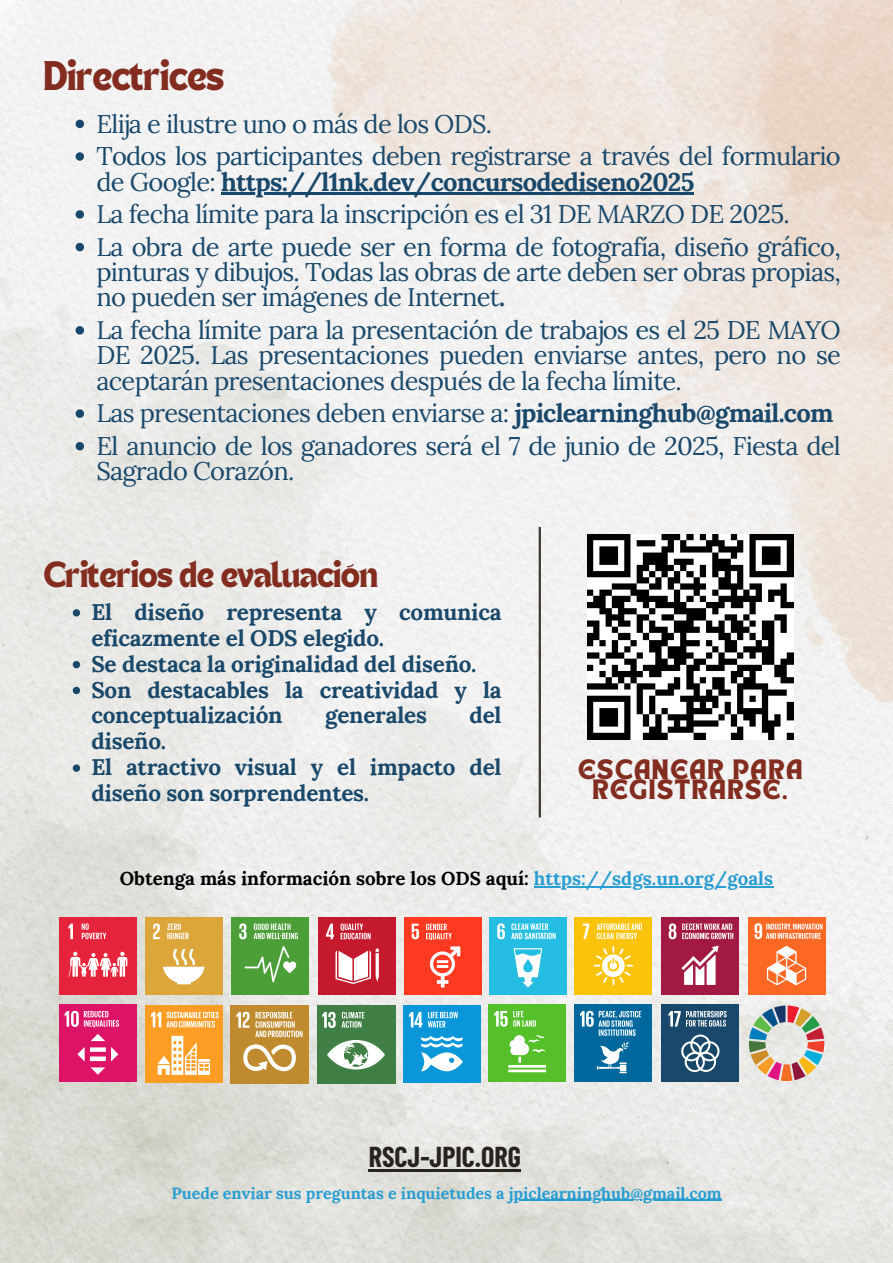
<style>
.page{position:relative;width:893px;height:1263px;background:#fff}
.page>*{position:absolute;margin:0;border:0;box-sizing:border-box;transform-origin:0 0}
.t1{font:30px "TANHEADLINE";letter-spacing:-.03em;color:#822d1f}
.t2{font:700 28.12px "Barlow Condensed";color:#28231c}
.t3{font:26.25px "TANHEADLINE";letter-spacing:-.03em;color:#822d1f}
.t4{font:25.5px/25.3px "Lora";letter-spacing:-.03em;color:#19486a}
.t5{font:700 22.5px/25.9px "Lora";letter-spacing:-.01em;color:#19486a}
.t6{font:20.25px/20.2px "TANHEADLINE";letter-spacing:.08em;color:#822d1f;text-align:center}
.t7{font:700 18.75px "Lora";color:#000}
.t8{font:700 16.05px "Lora";color:#289dd2}
.s1{font-weight:700}
.s2{color:#289dd2}
</style>
<div class="page">
<img style="left:0;top:0;width:893px;height:1263px">
<hr style="left:539px;top:527px;width:2px;height:290px;background:#3e3831">
<div style="left:60px;top:917px;width:77px;height:77px;background:#e5243b"></div>
<svg style="left:68px;top:923px;width:59px;height:54px"></svg>
<div style="left:145px;top:917px;width:77px;height:77px;background:#dda63a"></div>
<svg style="left:153px;top:923px;width:7px;height:16px"></svg>
<svg style="left:163px;top:949px;width:41px;height:35px"></svg>
<svg style="left:167px;top:923px;width:22px;height:16px"></svg>
<div style="left:232px;top:917px;width:77px;height:77px;background:#4c9f38"></div>
<svg style="left:239px;top:923px;width:8px;height:16px"></svg>
<svg style="left:244px;top:946px;width:52px;height:36px"></svg>
<svg style="left:254px;top:923px;width:44px;height:16px"></svg>
<div style="left:318px;top:917px;width:78px;height:78px;background:#c5192d"></div>
<svg style="left:326px;top:923px;width:8px;height:16px"></svg>
<svg style="left:335px;top:948px;width:44px;height:36px"></svg>
<svg style="left:340px;top:923px;width:30px;height:16px"></svg>
<div style="left:404px;top:917px;width:77px;height:77px;background:#ff3a21"></div>
<svg style="left:412px;top:924px;width:7px;height:15px"></svg>
<svg style="left:430px;top:946px;width:30px;height:41px"></svg>
<svg style="left:426px;top:924px;width:26px;height:16px"></svg>
<div style="left:489px;top:917px;width:77px;height:77px;background:#26bde2"></div>
<svg style="left:497px;top:923px;width:58px;height:64px"></svg>
<div style="left:575px;top:917px;width:77px;height:77px;background:#fcc30b"></div>
<svg style="left:583px;top:923px;width:6px;height:16px"></svg>
<svg style="left:596px;top:923px;width:46px;height:16px"></svg>
<svg style="left:594px;top:946px;width:39px;height:39px"></svg>
<div style="left:748px;top:917px;width:77px;height:77px;background:#fd6925"></div>
<svg style="left:754px;top:923px;width:68px;height:62px"></svg>
<div style="left:661px;top:917px;width:77px;height:77px;background:#a21942"></div>
<svg style="left:668px;top:923px;width:8px;height:16px"></svg>
<svg style="left:681px;top:946px;width:37px;height:39px"></svg>
<svg style="left:682px;top:923px;width:51px;height:16px"></svg>
<div style="left:59px;top:1004px;width:78px;height:78px;background:#dd1367"></div>
<svg style="left:65px;top:1011px;width:54px;height:16px"></svg>
<svg style="left:77px;top:1034px;width:41px;height:41px"></svg>
<div style="left:145px;top:1005px;width:77px;height:77px;background:#fd9d24"></div>
<svg style="left:158px;top:1036px;width:52px;height:39px"></svg>
<svg style="left:151px;top:1012px;width:68px;height:15px"></svg>
<div style="left:230px;top:1005px;width:79px;height:78px;background:#bf8b2e"></div>
<svg style="left:236px;top:1012px;width:66px;height:59px"></svg>
<div style="left:403px;top:1005px;width:77px;height:77px;background:#0a97d9"></div>
<svg style="left:409px;top:1012px;width:54px;height:59px"></svg>
<div style="left:317px;top:1005px;width:78px;height:78px;background:#3f7e44"></div>
<svg style="left:322px;top:1012px;width:63px;height:57px"></svg>
<div style="left:488px;top:1004px;width:78px;height:77px;background:#56c02b"></div>
<svg style="left:494px;top:1011px;width:13px;height:16px"></svg>
<svg style="left:508px;top:1035px;width:38px;height:37px"></svg>
<svg style="left:513px;top:1011px;width:23px;height:15px"></svg>
<div style="left:574px;top:1004px;width:77px;height:77px;background:#00689d"></div>
<svg style="left:580px;top:1011px;width:61px;height:25px"></svg>
<svg style="left:597px;top:1042px;width:31px;height:31px"></svg>
<div style="left:661px;top:1004px;width:77px;height:77px;background:#19486a"></div>
<svg style="left:668px;top:1011px;width:58px;height:61px"></svg>
<svg style="left:748px;top:1005px;width:76px;height:76px;background:#c2b3a5"></svg>
<img style="left:587px;top:534px;width:206px;height:206px">
<svg style="left:76px;top:120px;width:8px;height:8px"></svg>
<svg style="left:76px;top:152px;width:8px;height:9px"></svg>
<hr style="left:221px;top:192px;width:472px;height:2px;background:#19486a">
<svg style="left:76px;top:210px;width:8px;height:9px"></svg>
<svg style="left:76px;top:243px;width:8px;height:8px"></svg>
<svg style="left:76px;top:326px;width:8px;height:9px"></svg>
<svg style="left:76px;top:409px;width:8px;height:9px"></svg>
<svg style="left:76px;top:442px;width:8px;height:8px"></svg>
<svg style="left:73px;top:609px;width:7px;height:7px"></svg>
<svg style="left:73px;top:661px;width:7px;height:7px"></svg>
<svg style="left:73px;top:687px;width:7px;height:7px"></svg>
<svg style="left:73px;top:764px;width:7px;height:8px"></svg>
<hr style="left:369px;top:1169px;width:152px;height:2px;background:#28231c">
<hr style="left:509px;top:1200px;width:212px;height:1px;background:#289dd2">
<hr style="left:534px;top:886px;width:239px;height:2px;background:#289dd2">
<h2 class="t1" style="left:44px;top:59px;width:182px">Directrices</h2>
<p class="t4" style="left:96px;top:111px;width:397px">Elija e ilustre uno o más de los ODS.</p>
<p class="t4" style="left:96px;top:143px;width:746px">Todos los participantes deben registrarse a través del formulario de Google: <span class="s1">https://l1nk.dev/concursodediseno2025</span></p>
<p class="t4" style="left:96px;top:197px;width:746px;line-height:32.6px">La fecha límite para la inscripción es el 31 DE MARZO DE 2025.<br>La obra de arte puede ser en forma de fotografía, diseño gráfico,</p>
<p class="t4" style="left:96px;top:259px;width:746px">pinturas y dibujos. Todas las obras de arte deben ser obras propias, no pueden ser imágenes de Internet<span class="s1">.</span></p>
<p class="t4" style="left:96px;top:317px;width:746px;text-align:justify">La fecha límite para la presentación de trabajos es el 25 DE MAYO DE 2025. Las presentaciones pueden enviarse antes, pero no se aceptarán presentaciones después de la fecha límite.</p>
<p class="t4" style="left:96px;top:400px;width:738px">Las presentaciones deben enviarse a: <span class="s1">jpiclearninghub@gmail.com</span></p>
<p class="t4" style="left:96px;top:433px;width:746px">El anuncio de los ganadores será el 7 de junio de 2025, Fiesta del<br>Sagrado Corazón.</p>
<p class="t3" style="left:44px;top:559px;width:336px">Criterios de evaluación</p>
<h3 class="t5" style="left:91px;top:599px;width:412px">El diseño representa y comunica eficazmente el ODS elegido.</h3>
<p class="t5" style="left:91px;top:650px;width:387px">Se destaca la originalidad del diseño.</p>
<p class="t5" style="left:91px;top:676px;width:412px">Son destacables la creatividad y la conceptualización</p>
<p class="t5" style="left:325px;top:702px;width:103px">generales</p>
<p class="t5" style="left:469px;top:702px;width:34px">del</p>
<p class="t5" style="left:91px;top:728px;width:76px">diseño.</p>
<p class="t5" style="left:91px;top:754px;width:412px">El atractivo visual y el impacto del diseño son sorprendentes.</p>
<p class="t6" style="left:578px;top:761px;width:226px">ESCANEAR PARA<br>REGISTRARSE.</p>
<h6 class="t7" style="left:120px;top:866px;width:655px">Obtenga más información sobre los ODS aquí: <span class="s2">https://sdgs.un.org/goals</span></h6>
<p class="t2" style="left:369px;top:1139px;width:154px">RSCJ-JPIC.ORG</p>
<p class="t8" style="left:172px;top:1182px;width:551px">Puede enviar sus preguntas e inquietudes a jpiclearninghub@gmail.com</p>
</div>
